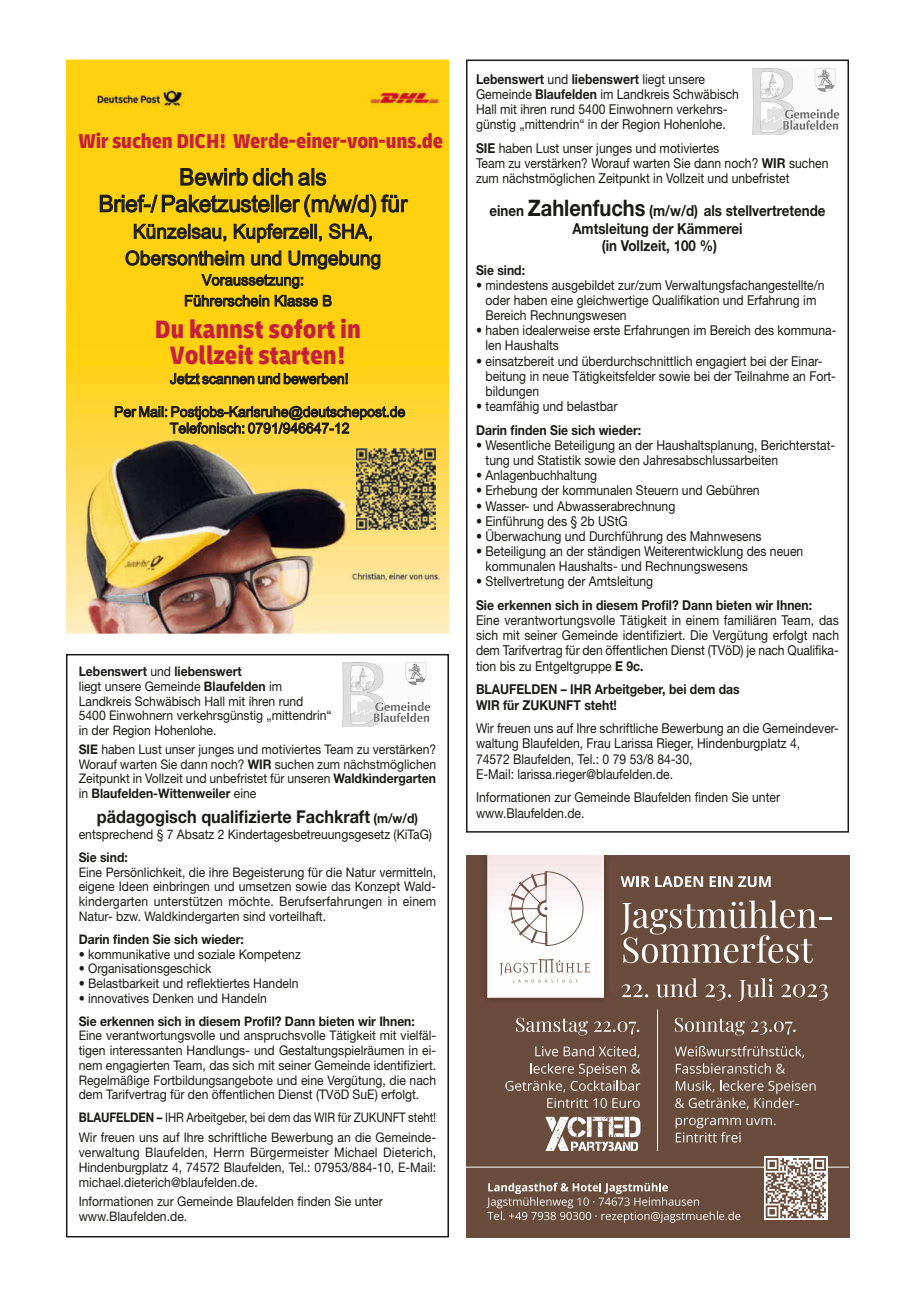
<style>
.page{position:relative;width:915px;height:1297px;background:#fff}
.page>*{position:absolute;margin:0;border:0;box-sizing:border-box;transform-origin:0 0}
.t1{font:900 26.55px/25.5px "Delivery Condensed";color:#c62138;text-align:center}
.t2{font:23.1px/26.7px "Arial Unicode MS";letter-spacing:-.005em;color:#1a1a18;text-align:center}
.t3{font:900 21.15px "Delivery Condensed";letter-spacing:-.01em;color:#c62138}
.t4{font:19.65px/26.7px "Arial Unicode MS";color:#1a1a18;text-align:center}
.t5{font:700 17.7px "Helvetica Neue";color:#1a1a18;scale:.92 1}
.t6{font:700 15.15px/18.1px "Helvetica Neue";color:#1a1a18;text-align:center;scale:.88 1}
.t7{font:15.15px/20.9px "Arial Unicode MS";color:#1a1a18}
.t8{font:14.4px/16.5px "Arial Unicode MS";color:#1a1a18;text-align:center}
.t9{font:13.65px/15.1px "Helvetica Neue";color:#1a1a18;scale:.89 1}
.t10{font:700 13.65px/15.1px "Helvetica Neue";color:#1a1a18;scale:.89 1}
.t11{font:13.2px/14.7px "Helvetica Neue";color:#1a1a18;text-align:justify;scale:.92 1}
.t12{font:13.2px/19.4px "Helvetica Neue";color:#1a1a18;scale:.86 1}
.t13{font:700 13.2px "Helvetica Neue";color:#1a1a18;scale:.92 1}
.s1{font-weight:700}
.s2{font-size:13.2px}
.s3{font-size:22.65px}
</style>
<div class="page">
<div style="left:466px;top:855px;width:382px;height:382px;background:#6a4c3c"></div>
<svg style="left:620px;top:876px;width:29px;height:11px"></svg>
<svg style="left:655px;top:876px;width:47px;height:11px"></svg>
<svg style="left:709px;top:876px;width:23px;height:11px"></svg>
<svg style="left:738px;top:876px;width:32px;height:11px"></svg>
<svg style="left:505px;top:1046px;width:135px;height:46px"></svg>
<svg style="left:547px;top:1098px;width:59px;height:10px"></svg>
<svg style="left:612px;top:1098px;width:27px;height:10px"></svg>
<svg style="left:674px;top:1046px;width:129px;height:27px"></svg>
<svg style="left:675px;top:1080px;width:140px;height:30px"></svg>
<svg style="left:746px;top:1118px;width:29px;height:7px"></svg>
<svg style="left:675px;top:1118px;width:65px;height:24px"></svg>
<svg style="left:620px;top:900px;width:211px;height:63px"></svg>
<svg style="left:621px;top:984px;width:27px;height:13px"></svg>
<svg style="left:656px;top:978px;width:41px;height:19px"></svg>
<svg style="left:705px;top:984px;width:26px;height:17px"></svg>
<svg style="left:738px;top:978px;width:35px;height:24px"></svg>
<svg style="left:781px;top:984px;width:46px;height:17px"></svg>
<svg style="left:674px;top:1018px;width:70px;height:17px"></svg>
<svg style="left:751px;top:1021px;width:44px;height:14px"></svg>
<svg style="left:516px;top:1018px;width:123px;height:17px"></svg>
<svg style="left:486px;top:1183px;width:254px;height:40px"></svg>
<img style="left:485px;top:856px;width:121px;height:144px">
<img style="left:487px;top:856px;width:116px;height:142px">
<svg style="left:506px;top:869px;width:77px;height:79px;background:#ece5e4"></svg>
<svg style="left:499px;top:958px;width:91px;height:25px;background:#ece9e7"></svg>
<hr style="left:466px;top:855px;width:382px;height:1px;background:#fff">
<hr style="left:466px;top:1167px;width:382px;height:1px;background:#fff">
<hr style="left:657px;top:1009px;width:1px;height:142px;background:#fff">
<svg style="left:763px;top:1156px;width:64px;height:64px"></svg>
<svg style="left:765px;top:1158px;width:60px;height:60px"></svg>
<svg style="left:545px;top:1116px;width:96px;height:35px"></svg>
<img style="left:66px;top:60px;width:383px;height:574px">
<img style="left:356px;top:448px;width:79px;height:82px">
<div style="left:466px;top:60px;width:382px;height:773px;border:2px solid #1a1a18"></div>
<img style="left:752px;top:68px;width:87px;height:66px">
<img style="left:342px;top:662px;width:88px;height:65px">
<h3 class="t3" style="left:78px;top:128px;width:366px">Wir suchen DICH! Werde-einer-von-uns.de</h3>
<h2 class="t2" style="left:99px;top:163px;width:310px">Bewirb dich als<br>Brief-/ Paketzusteller (m/w/d) für</h2>
<h3 class="t4" style="left:125px;top:218px;width:257px">Künzelsau, Kupferzell, SHA,<br>Obersontheim und Umgebung</h3>
<p class="t7" style="left:184px;top:269px;width:149px;text-indent:18px">Voraussetzung:<br>Führerschein Klasse B</p>
<h1 class="t1" style="left:155px;top:317px;width:207px">Du kannst sofort in<br>Vollzeit starten!</h1>
<p class="t8" style="left:170px;top:370px;width:180px">Jetzt scannen und bewerben!</p>
<p class="t8" style="left:114px;top:403px;width:292px">Per Mail: Postjobs-Karlsruhe@deutschepost.de<br>Telefonisch: 0791/946647-12</p>
<p class="t11" style="left:79px;top:664px;width:276px;text-align:left"><span class="s1">Lebenswert</span> und <span class="s1">liebenswert<br></span>liegt unsere Gemeinde <span class="s1">Blaufelden</span> im Landkreis Schwäbisch Hall mit ihren rund 5400 Einwohnern verkehrsgünstig „mittendrin“ in der Region Hohenlohe.</p>
<p class="t11" style="left:79px;top:742px;width:390px"><span class="s1">SIE</span> haben Lust unser junges und motiviertes Team zu verstärken?<br>Worauf warten Sie dann noch? <span class="s1">WIR</span> suchen zum nächstmöglichen Zeitpunkt in Vollzeit und unbefristet für unseren <span class="s1">Waldkindergarten </span>in <span class="s1">Blaufelden-Wittenweiler</span> eine</p>
<p class="t5" style="left:97px;top:805px;width:350px">pädagogisch qualifizierte Fachkraft <span class="s2">(m/w/d)</span></p>
<p class="t11" style="left:79px;top:827px;width:385px">entsprechend § 7 Absatz 2 Kindertagesbetreuungsgesetz (KiTaG)</p>
<p class="t13" style="left:79px;top:849px;width:55px">Sie sind:</p>
<p class="t11" style="left:79px;top:864px;width:390px">Eine Persönlichkeit, die ihre Begeisterung für die Natur vermitteln, eigene Ideen einbringen und umsetzen sowie das Konzept Wald&shy;kindergarten unterstützen möchte. Berufserfahrungen in einem Natur- bzw. Waldkindergarten sind vorteilhaft.</p>
<p class="t13" style="left:79px;top:931px;width:181px">Darin finden Sie sich wieder:</p>
<p class="t11" style="left:79px;top:946px;width:243px">• kommunikative und soziale Kompetenz</p>
<p class="t11" style="left:79px;top:961px;width:146px">• Organisationsgeschick</p>
<p class="t11" style="left:79px;top:976px;width:240px">• Belastbarkeit und reflektiertes Handeln</p>
<p class="t11" style="left:79px;top:990px;width:206px">• innovatives Denken und Handeln</p>
<p class="t13" style="left:79px;top:1013px;width:367px">Sie erkennen sich in diesem Profil? Dann bieten wir Ihnen:</p>
<p class="t11" style="left:79px;top:1028px;width:390px">Eine verantwortungsvolle und anspruchsvolle Tätigkeit mit vielfäl&shy;tigen interessanten Handlungs- und Gestaltungspielräumen in ei&shy;nem engagierten Team, das sich mit seiner Gemeinde identifiziert.<br>Regelmäßige Fortbildungsangebote und eine Vergütung, die nach dem Tarifvertrag für den öffentlichen Dienst (TVöD SuE) erfolgt.</p>
<p class="t12" style="left:79px;top:1108px;width:417px"><span class="s1">BLAUFELDEN –</span> IHR Arbeitgeber, bei dem das WIR für ZUKUNFT steht!<br>Wir freuen uns auf Ihre schriftliche Bewerbung an die Gemeinde-</p>
<p class="t11" style="left:79px;top:1144px;width:390px;line-height:15.1px">verwaltung Blaufelden, Herrn Bürgermeister Michael Dieterich, Hindenburgplatz 4, 74572 Blaufelden, Tel.: 07953/884-10, E-Mail: michael.dieterich@blaufelden.de.</p>
<p class="t11" style="left:79px;top:1194px;width:332px;line-height:15.1px">Informationen zur Gemeinde Blaufelden finden Sie unter www.Blaufelden.de.</p>
<p class="t9" style="left:476px;top:71px;width:297px"><span class="s1">Lebenswert</span> und <span class="s1">liebenswert</span> liegt unsere Gemeinde <span class="s1">Blaufelden</span> im Landkreis Schwäbisch Hall mit ihren rund 5400 Einwohnern verkehrs&shy;günstig „mittendrin“ in der Region Hohenlohe.</p>
<p class="t9" style="left:476px;top:140px;width:397px"><span class="s1">SIE</span> haben Lust unser junges und motiviertes<br>Team zu verstärken? Worauf warten Sie dann noch? <span class="s1">WIR</span> suchen zum nächstmöglichen Zeitpunkt in Vollzeit und unbefristet</p>
<p class="t6" style="left:489px;top:201px;width:383px">einen <span class="s3">Zahlenfuchs</span> (m/w/d) als stellvertretende<br>Amtsleitung der Kämmerei</p>
<p class="t6" style="left:601px;top:236px;width:132px">(in Vollzeit, 100 %)</p>
<p class="t10" style="left:476px;top:262px;width:57px">Sie sind:</p>
<p class="t9" style="left:485px;top:277px;width:382px;text-indent:-9px">• mindestens ausgebildet zur/zum Verwaltungsfachangestellte/n oder haben eine gleichwertige Qualifikation und Erfahrung im<br>Bereich Rechnungswesen</p>
<p class="t9" style="left:485px;top:323px;width:395px;text-indent:-9px">• haben idealerweise erste Erfahrungen im Bereich des kommuna&shy;len Haushalts</p>
<p class="t9" style="left:485px;top:353px;width:395px;text-indent:-9px">• einsatzbereit und überdurchschnittlich engagiert bei der Einar&shy;beitung in neue Tätigkeitsfelder sowie bei der Teilnahme an Fort&shy;bildungen</p>
<p class="t9" style="left:476px;top:398px;width:160px">• teamfähig und belastbar</p>
<p class="t10" style="left:476px;top:422px;width:187px">Darin finden Sie sich wieder:</p>
<p class="t9" style="left:485px;top:437px;width:394px;text-indent:-9px">• Wesentliche Beteiligung an der Haushaltsplanung, Berichterstat&shy;tung und Statistik sowie den Jahresabschlussarbeiten</p>
<p class="t9" style="left:476px;top:468px;width:138px">• Anlagenbuchhaltung</p>
<p class="t9" style="left:476px;top:483px;width:320px">• Erhebung der kommunalen Steuern und Gebühren</p>
<p class="t9" style="left:476px;top:498px;width:225px">• Wasser- und Abwasserabrechnung</p>
<p class="t9" style="left:476px;top:513px;width:172px">• Einführung des § 2b UStG</p>
<p class="t9" style="left:476px;top:528px;width:322px">• Überwachung und Durchführung des Mahnwesens</p>
<p class="t9" style="left:485px;top:543px;width:358px;text-indent:-9px">• Beteiligung an der ständigen Weiterentwicklung des neuen kommunalen Haushalts- und Rechnungswesens</p>
<p class="t9" style="left:476px;top:574px;width:201px">• Stellvertretung der Amtsleitung</p>
<p class="t10" style="left:476px;top:597px;width:379px">Sie erkennen sich in diesem Profil? Dann bieten wir Ihnen:</p>
<p class="t9" style="left:476px;top:612px;width:409px;text-align:justify">Eine verantwortungsvolle Tätigkeit in einem familiären Team, das sich mit seiner Gemeinde identifiziert. Die Vergütung erfolgt nach dem Tarifvertrag für den öffentlichen Dienst (TVöD) je nach Qualifika&shy;tion bis zu Entgeltgruppe <span class="s1">E 9c.</span></p>
<p class="t10" style="left:476px;top:682px;width:298px">BLAUFELDEN – IHR Arbeitgeber, bei dem das<br>WIR für ZUKUNFT steht!</p>
<p class="t9" style="left:476px;top:721px;width:409px">Wir freuen uns auf Ihre schriftliche Bewerbung an die Gemeindever&shy;waltung Blaufelden, Frau Larissa Rieger, Hindenburgplatz 4,<br>74572 Blaufelden, Tel.: 0 79 53/8 84-30,<br>E-Mail: larissa.rieger@blaufelden.de.</p>
<p class="t9" style="left:476px;top:790px;width:343px">Informationen zur Gemeinde Blaufelden finden Sie unter www.Blaufelden.de.</p>
</div>
